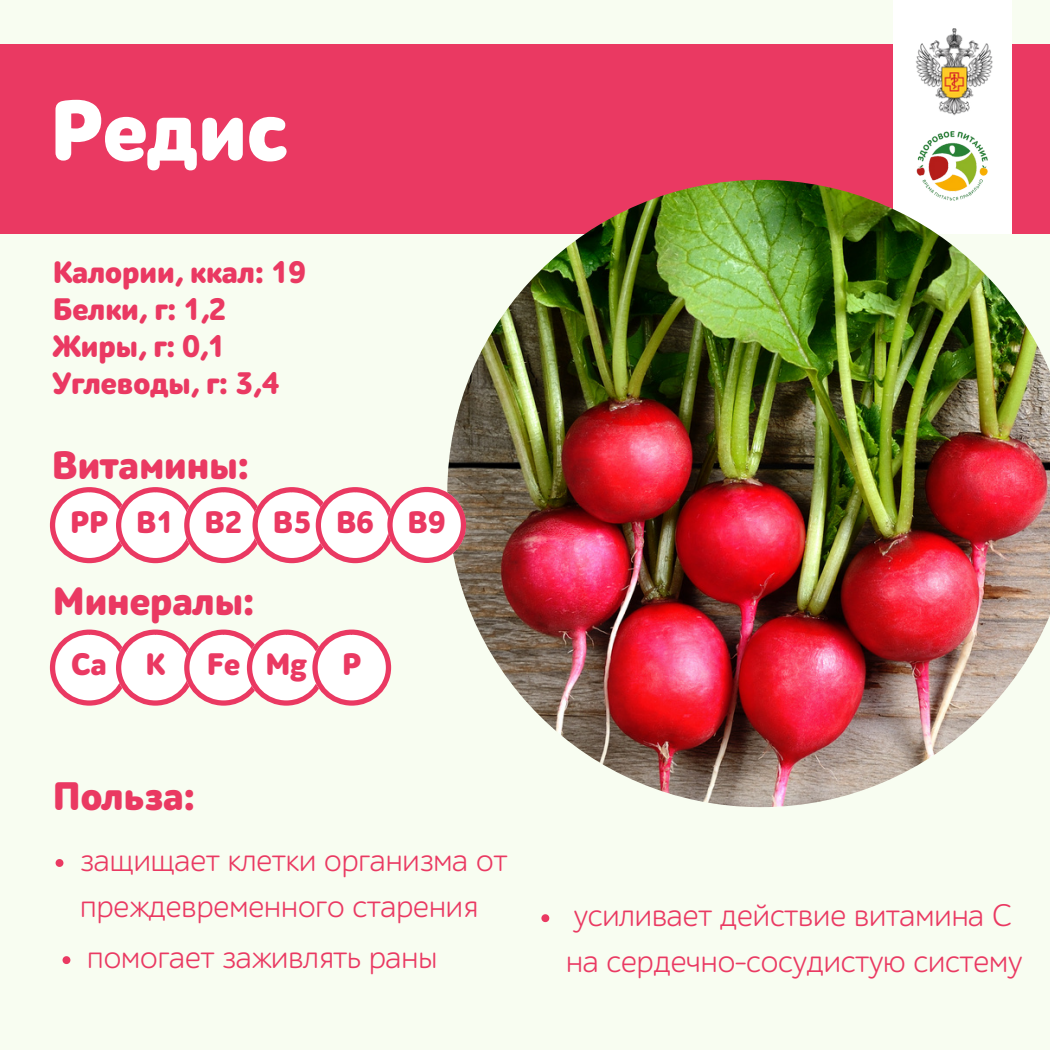
<style>
.page{position:relative;width:1050px;height:1050px;background:#f8fdf1}
.page>*{position:absolute;margin:0;border:0;box-sizing:border-box;transform-origin:0 0}
.t1{font:900 87.5px "ALS Schlangesans";color:#fff}
.t2{font:900 40.25px "ALS Schlangesans";color:#ea3962}
.t3{font:31.5px/45.9px "ALS Schlangesans";color:#ea3962}
.t4{font:900 31.5px "ALS Schlangesans";color:#ea3962}
</style>
<div class="page">
<div style="left:0;top:44px;width:1050px;height:190px;background:#ea3962"></div>
<div style="left:893px;top:0;width:118px;height:234px;background:#fff"></div>
<img style="left:916px;top:133px;width:72px;height:47px">
<img style="left:915px;top:28px;width:78px;height:105px">
<img style="left:447px;top:180px;width:603px;height:627px">
<svg style="left:50px;top:630px;width:341px;height:76px"></svg>
<svg style="left:50px;top:487px;width:416px;height:76px"></svg>
<svg style="left:541px;top:914px;width:8px;height:8px"></svg>
<svg style="left:56px;top:859px;width:7px;height:8px"></svg>
<svg style="left:63px;top:956px;width:7px;height:8px"></svg>
<p class="t1" style="left:50px;top:93px;width:239px">Редис</p>
<p class="t4" style="left:53px;top:258px;width:255px">Калории, ккал: 19</p>
<p class="t4" style="left:53px;top:295px;width:175px">Белки, г: 1,2</p>
<p class="t4" style="left:53px;top:333px;width:174px">Жиры, г: 0,1</p>
<p class="t4" style="left:53px;top:370px;width:228px">Углеводы, г: 3,4</p>
<p class="t2" style="left:52px;top:448px;width:199px">Витамины:</p>
<p class="t4" style="left:70px;top:509px;width:40px">PP</p>
<p class="t4" style="left:136px;top:509px;width:39px">B1</p>
<p class="t4" style="left:204px;top:509px;width:39px">B2</p>
<p class="t4" style="left:273px;top:509px;width:39px">B5</p>
<p class="t4" style="left:336px;top:509px;width:39px">B6</p>
<p class="t4" style="left:408px;top:509px;width:39px">B9</p>
<p class="t2" style="left:53px;top:584px;width:203px">Минералы:</p>
<p class="t4" style="left:71px;top:651px;width:37px">Ca</p>
<p class="t4" style="left:145px;top:651px;width:21px">K</p>
<p class="t4" style="left:207px;top:651px;width:35px">Fe</p>
<p class="t4" style="left:265px;top:651px;width:43px">Mg</p>
<p class="t4" style="left:342px;top:651px;width:21px">P</p>
<p class="t2" style="left:53px;top:779px;width:144px">Польза:</p>
<p class="t3" style="left:80px;top:839px;width:429px">защищает клетки организма от преждевременного старения</p>
<p class="t3" style="left:87px;top:937px;width:352px">помогает заживлять раны</p>
<p class="t3" style="left:566px;top:895px;width:458px">усиливает действие витамина С на сердечно-сосудистую систему</p>
</div>
